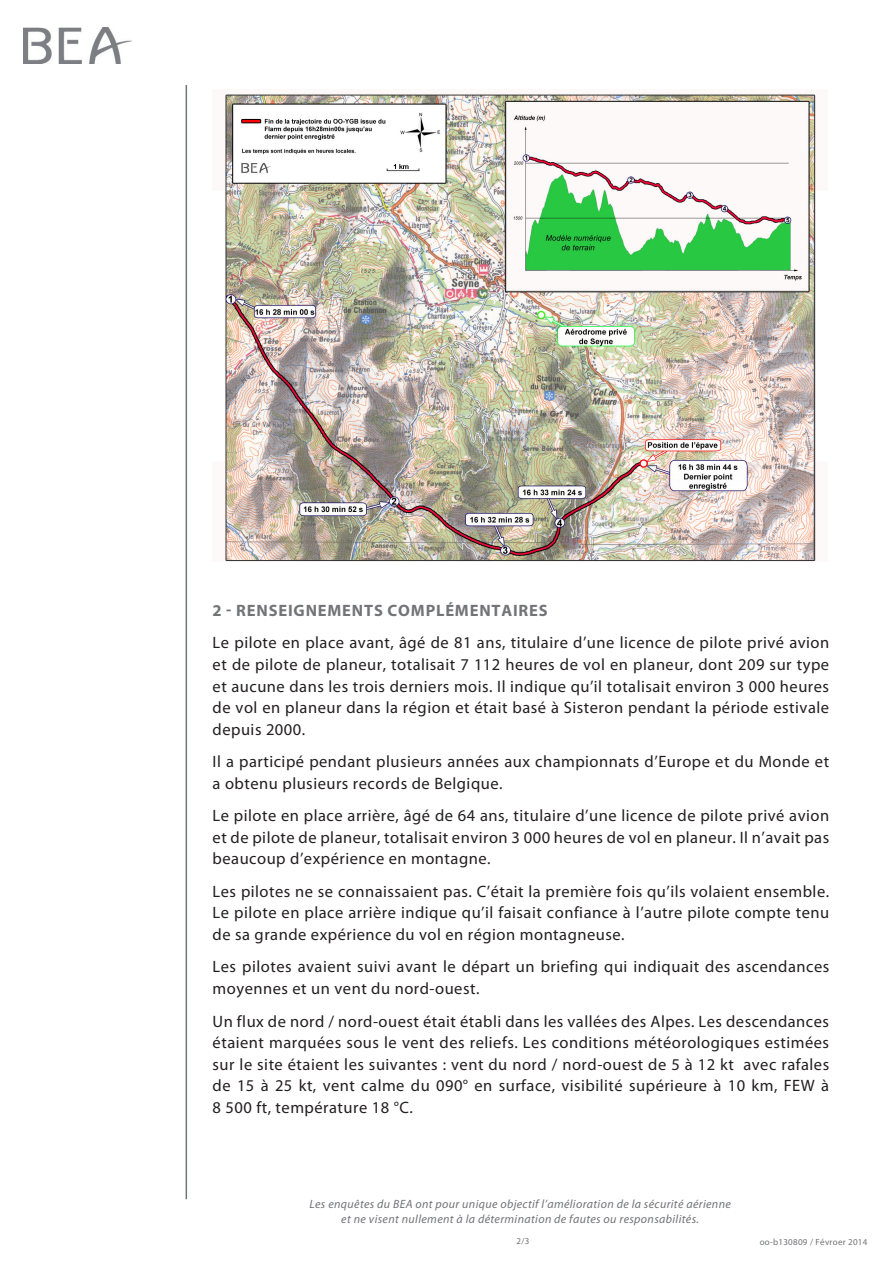
<style>
.page{position:relative;width:893px;height:1263px;background:#fff}
.page>*{position:absolute;margin:0;border:0;box-sizing:border-box;transform-origin:0 0}
.t1{font:16.5px/21.6px "Myriad Pro";letter-spacing:.03em;color:#231f20;text-align:justify}
.Titre_1{font:700 16.5px "Myriad Pro";letter-spacing:.05em;color:#727477}
.t2{font:italic 12px/14.4px "Myriad Pro";letter-spacing:.03em;color:#717275;text-align:center}
.t3{font:9px "Myriad Pro";letter-spacing:.03em;color:#717275}
</style>
<div class="page">
<hr style="left:186px;top:85px;width:1px;height:1114px;background:#727477">
<img style="left:23px;top:28px;width:109px;height:36px">
<img style="left:225px;top:93px;width:591px;height:469px">
<p class="Titre_1" style="left:213px;top:599px;width:337px">2 - RENSEIGNEMENTS COMPLÉMENTAIRES</p>
<p class="t1" style="left:213px;top:632px;width:618px">Le pilote en place avant, âgé de 81 ans, titulaire d’une licence de pilote privé avion et de pilote de planeur, totalisait 7 112 heures de vol en planeur, dont 209 sur type et aucune dans les trois derniers mois. Il indique qu’il totalisait environ 3 000 heures de vol en planeur dans la région et était basé à Sisteron pendant la période estivale depuis 2000.</p>
<p class="t1" style="left:213px;top:750px;width:618px">Il a participé pendant plusieurs années aux championnats d’Europe et du Monde et a obtenu plusieurs records de Belgique.</p>
<p class="t1" style="left:213px;top:805px;width:618px">Le pilote en place arrière, âgé de 64 ans, titulaire d’une licence de pilote privé avion et de pilote de planeur, totalisait environ 3 000 heures de vol en planeur. Il n’avait pas beaucoup d’expérience en montagne.</p>
<p class="t1" style="left:213px;top:880px;width:618px">Les pilotes ne se connaissaient pas. C’était la première fois qu’ils volaient ensemble.<br>Le pilote en place arrière indique qu’il faisait confiance à l’autre pilote compte tenu de sa grande expérience du vol en région montagneuse.</p>
<p class="t1" style="left:213px;top:956px;width:618px">Les pilotes avaient suivi avant le départ un briefing qui indiquait des ascendances moyennes et un vent du nord-ouest.</p>
<p class="t1" style="left:213px;top:1010px;width:618px">Un flux de nord / nord-ouest était établi dans les vallées des Alpes. Les descendances étaient marquées sous le vent des reliefs. Les conditions météorologiques estimées sur le site étaient les suivantes : vent du nord / nord-ouest de 5 à 12 kt avec rafales de 15 à 25 kt, vent calme du 090° en surface, visibilité supérieure à 10 km, FEW à 8 500 ft, température 18 °C.</p>
<p class="t2" style="left:309px;top:1197px;width:423px">Les enquêtes du BEA ont pour unique objectif l’amélioration de la sécurité aérienne et ne visent nullement à la détermination de fautes ou responsabilités.</p>
<p class="t3" style="left:517px;top:1236px;width:14px">2/3</p>
<p class="t3" style="left:760px;top:1236px;width:109px">oo-b130809 / Févroer 2014</p>
</div>
